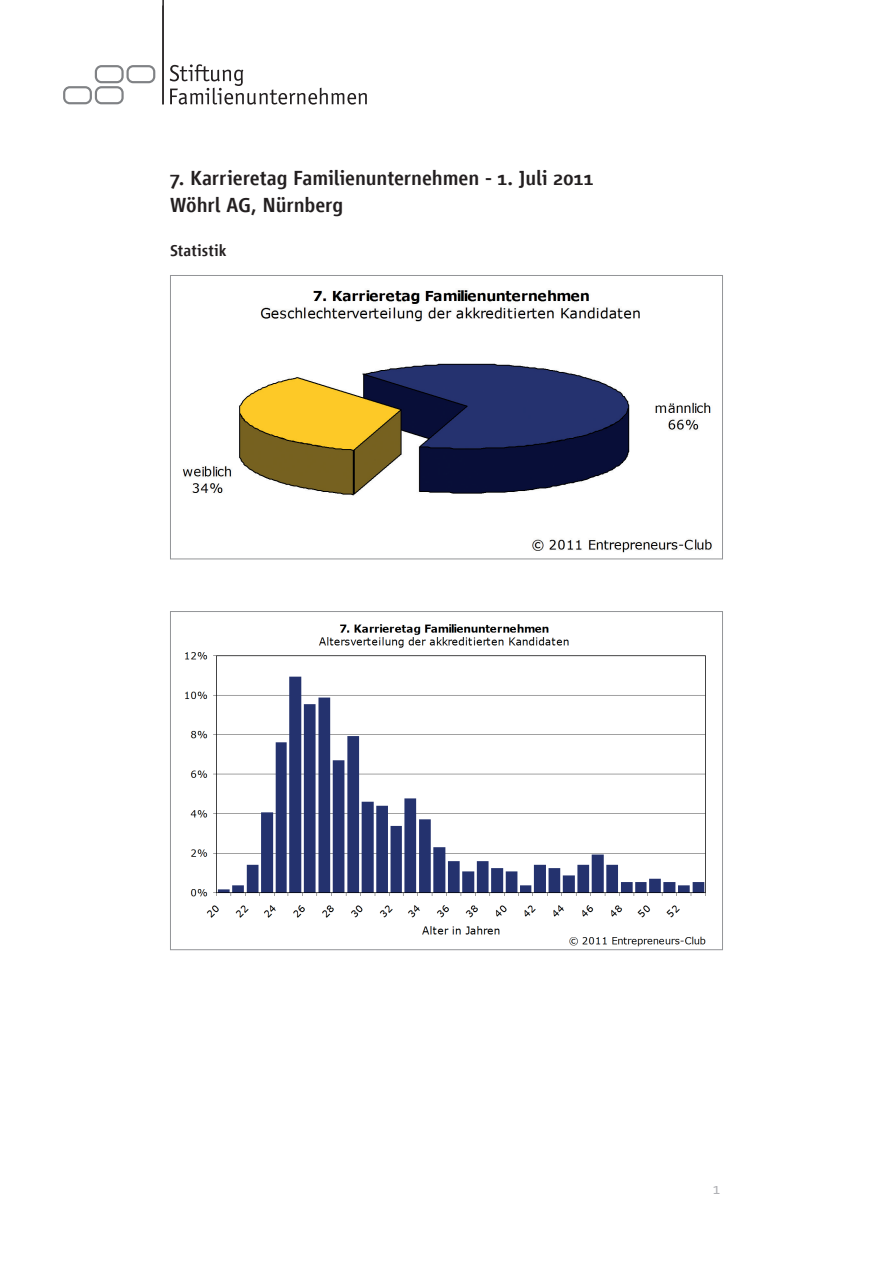
<style>
.page{position:relative;width:893px;height:1263px;background:#fff}
.page>*{position:absolute;margin:0;border:0;box-sizing:border-box;transform-origin:0 0}
.t1{font:21px/27px "Vialog LT Medium Os F";letter-spacing:-.005em;color:#231f20}
.t2{font:16.5px "Vialog LT Medium Os F";letter-spacing:.005em;color:#231f20}
.t3{font:16.5px "Vialog LT Light Os F";color:#b0b1b5}
</style>
<div class="page">
<img style="left:182px;top:290px;width:530px;height:263px">
<div style="left:170px;top:275px;width:553px;height:284px;border:1px solid #939598"></div>
<img style="left:185px;top:624px;width:521px;height:323px">
<hr style="left:162px;top:0;width:2px;height:104px;background:#231f20">
<svg style="left:63px;top:65px;width:92px;height:39px"></svg>
<svg style="left:170px;top:64px;width:197px;height:41px"></svg>
<p class="t1" style="left:170px;top:165px;width:425px">7. Karrieretag Familienunternehmen - 1. Juli 2011<br>Wöhrl AG, Nürnberg</p>
<p class="t2" style="left:170px;top:242px;width:58px">Statistik</p>
<p class="t3" style="left:713px;top:1179px;width:8px">1</p>
</div>
